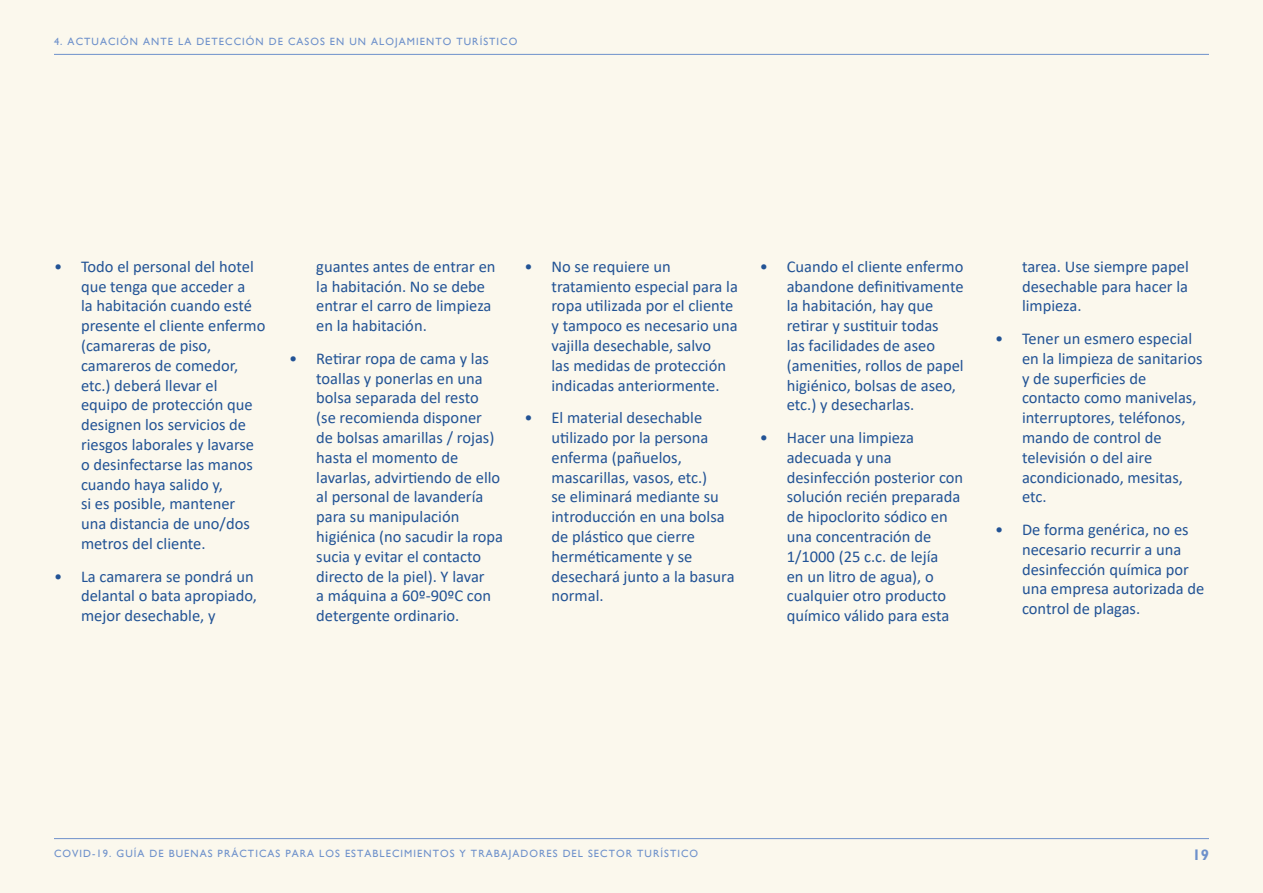
<style>
.page{position:relative;width:1263px;height:893px;background:#fbf8ed}
.page>*{position:absolute;margin:0;border:0;box-sizing:border-box;transform-origin:0 0}
.t1{font:16.5px/19.8px "Calibri";color:#225395}
.t2{font:700 15px "Gill Sans";color:#6e91cb}
.t3{font:10.5px "Gill Sans";letter-spacing:.1em;color:#6e91cb}
</style>
<div class="page">
<hr style="left:54px;top:838px;width:1155px;height:1px;background:#6e91cb">
<hr style="left:54px;top:54px;width:1155px;height:1px;background:#6e91cb">
<p class="t3" style="left:54px;top:35px;width:465px">4. ACTUACIÓN ANTE LA DETECCIÓN DE CASOS EN UN ALOJAMIENTO TURÍSTICO</p>
<p class="t1" style="left:81px;top:256px;width:186px;text-indent:-27px">• Todo el personal del hotel que tenga que acceder a<br>la habitación cuando esté presente el cliente enfermo (camareras de piso, camareros de comedor, etc.) deberá llevar el equipo de protección que designen los servicios de riesgos laborales y lavarse o desinfectarse las manos cuando haya salido y,<br>si es posible, mantener<br>una distancia de uno/dos metros del cliente.</p>
<p class="t1" style="left:81px;top:566px;width:177px;text-indent:-27px">• La camarera se pondrá un delantal o bata apropiado, mejor desechable, y</p>
<p class="t1" style="left:316px;top:256px;width:181px">guantes antes de entrar en la habitación. No se debe entrar el carro de limpieza en la habitación.</p>
<p class="t1" style="left:316px;top:348px;width:188px;text-indent:-27px">• Retirar ropa de cama y las toallas y ponerlas en una bolsa separada del resto<br>(se recomienda disponer<br>de bolsas amarillas / rojas) hasta el momento de lavarlas, advirtiendo de ello al personal de lavandería para su manipulación higiénica (no sacudir la ropa sucia y evitar el contacto directo de la piel). Y lavar<br>a máquina a 60º-90ºC con detergente ordinario.</p>
<p class="t1" style="left:551px;top:256px;width:188px;text-indent:-27px">• No se requiere un tratamiento especial para la ropa utilizada por el cliente y tampoco es necesario una vajilla desechable, salvo<br>las medidas de protección indicadas anteriormente.</p>
<p class="t1" style="left:551px;top:407px;width:185px;text-indent:-27px">• El material desechable utilizado por la persona enferma (pañuelos, mascarillas, vasos, etc.)<br>se eliminará mediante su introducción en una bolsa de plástico que cierre herméticamente y se desechará junto a la basura normal.</p>
<p class="t1" style="left:787px;top:256px;width:178px;text-indent:-27px">• Cuando el cliente enfermo abandone definitivamente la habitación, hay que retirar y sustituir todas<br>las facilidades de aseo (amenities, rollos de papel higiénico, bolsas de aseo, etc.) y desecharlas.</p>
<p class="t1" style="left:787px;top:427px;width:178px;text-indent:-27px">• Hacer una limpieza adecuada y una desinfección posterior con solución recién preparada de hipoclorito sódico en una concentración de<br>1/1000 (25 c.c. de lejía<br>en un litro de agua), o cualquier otro producto químico válido para esta</p>
<p class="t1" style="left:1022px;top:256px;width:168px;text-align:justify">tarea. Use siempre papel desechable para hacer la limpieza.</p>
<p class="t1" style="left:1022px;top:328px;width:182px;text-indent:-27px">• Tener un esmero especial en la limpieza de sanitarios y de superficies de contacto como manivelas, interruptores, teléfonos, mando de control de televisión o del aire acondicionado, mesitas, etc.</p>
<p class="t1" style="left:1022px;top:519px;width:184px;text-indent:-27px">• De forma genérica, no es necesario recurrir a una desinfección química por una empresa autorizada de control de plagas.</p>
<p class="t3" style="left:54px;top:847px;width:646px">COVID-19. GUÍA DE BUENAS PRÁCTICAS PARA LOS ESTABLECIMIENTOS Y TRABAJADORES DEL SECTOR TURÍSTICO</p>
<p class="t2" style="left:1192px;top:846px;width:18px">19</p>
</div>
